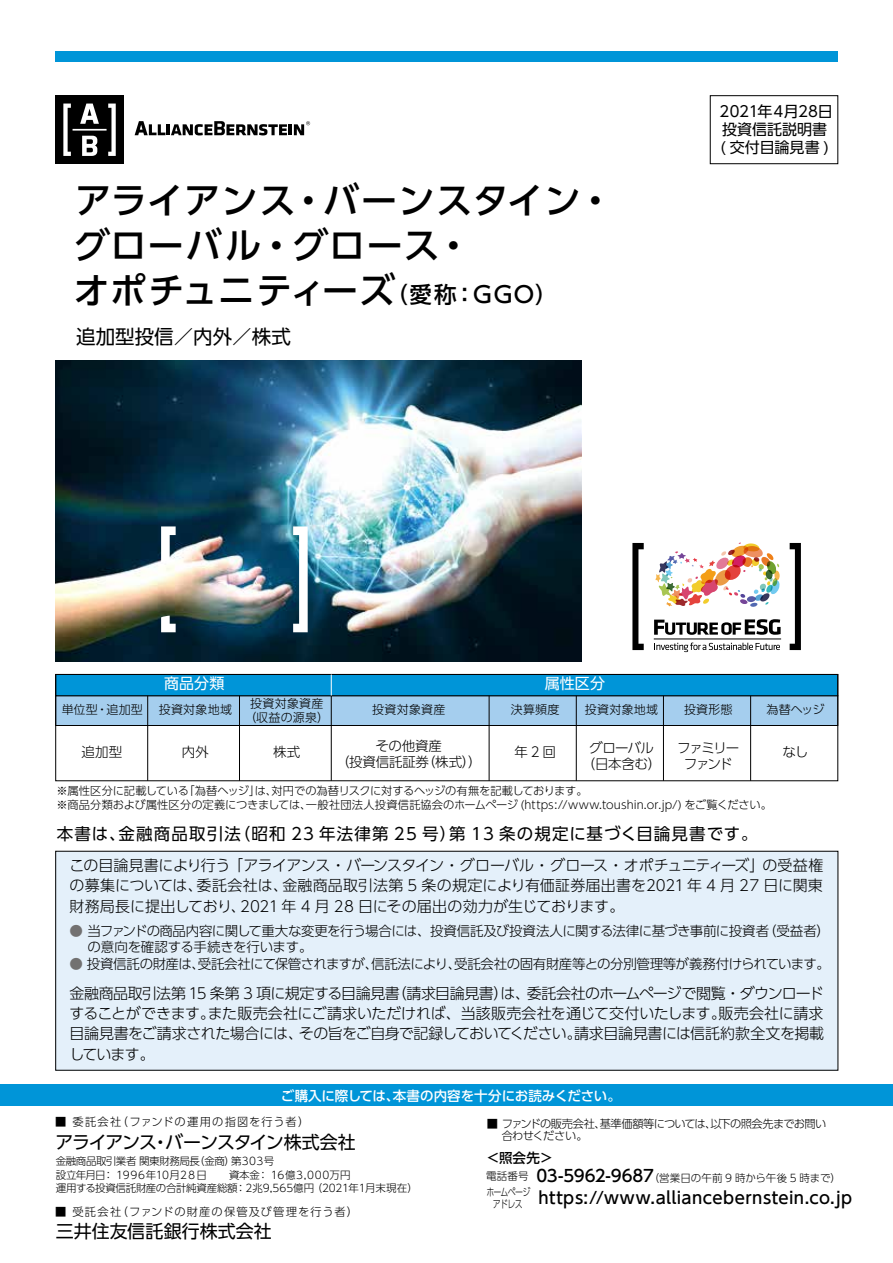
<style>
.page{position:relative;width:893px;height:1263px;background:#fff}
.page>*{position:absolute;margin:0;border:0;box-sizing:border-box;transform-origin:0 0}
.t1{font:500 36px/45px "UD Shin Go Pro";letter-spacing:.03em;color:#000}
.t2{font:19.5px "UD Shin Go Pro";color:#000}
.t3{font:18px "UD Shin Go Pro";letter-spacing:-.06em;color:#000}
.t4{font:18px "UD Shin Go Pro";letter-spacing:.01em;color:#000}
.t5{font:16.5px "UD Shin Go Pro";letter-spacing:.07em;color:#000}
.t6{font:500 16.5px "UD Shin Go Pro";letter-spacing:.025em;color:#000}
.t7{font:300 15px/20.2px "UD Shin Go Pro";letter-spacing:-.025em;color:#000;text-align:justify}
.t8{font:15px/18px "UD Shin Go Pr 6 N";color:#000}
.t9{font:15px "UD Shin Go Pr 6 N";color:#fff}
.t10{font:300 13.5px/16.5px "UD Shin Go Pro";letter-spacing:-.035em;color:#000}
.t11{font:300 13.5px/16.2px "UD Shin Go Pr 6 N";letter-spacing:-.02em;color:#000;text-align:center}
.t12{font:500 13.5px "UD Shin Go Pro";letter-spacing:-.005em;color:#fff}
.t13{font:300 13.5px/16.2px "UD Shin Go Pr 6 N";letter-spacing:-.04em;color:#000;text-align:center}
.t14{font:300 13.5px/16.2px "UD Shin Go Pr 6 N";letter-spacing:-.115em;color:#000;text-align:center}
.t15{font:500 13.5px "UD Shin Go Pro";color:#000}
.t16{font:300 12px/14.4px "UD Shin Go Pr 6 N";letter-spacing:.025em;color:#000;text-align:center}
.t17{font:300 11.25px/13.5px "UD Shin Go Pr 6 N";letter-spacing:-.005em;color:#000}
.t18{font:300 11.25px "UD Shin Go Pro";letter-spacing:.095em;color:#000}
.t19{font:300 11.25px/12.8px "UD Shin Go Pro";letter-spacing:-.06em;color:#000}
.t20{font:300 10.5px/13.5px "UD Shin Go Pro";letter-spacing:-.025em;color:#000}
.t21{font:300 10.5px "UD Shin Go Pro";color:#000}
.t22{font:300 10.5px/12px "UD Shin Go Pro";letter-spacing:-.095em;color:#000;text-align:center;scale:.76 1}
.s1{font-size:22.5px}
.s2{color:#727171}
.s3{font-weight:500;font-size:16.5px}
</style>
<div class="page">
<div style="left:56px;top:851px;width:782px;height:219px;background:#e4f0fa"></div>
<div style="left:0;top:1085px;width:893px;height:21px;background:#0095d8"></div>
<div style="left:56px;top:696px;width:782px;height:29px;background:#a5ceee"></div>
<div style="left:55px;top:695px;width:783px;height:31px;border:1px solid #000"></div>
<div style="left:56px;top:674px;width:782px;height:22px;background:#0095d8"></div>
<div style="left:55px;top:674px;width:783px;height:22px;border:1px solid #000"></div>
<div style="left:55px;top:674px;width:783px;height:107px;border:1px solid #000"></div>
<svg style="left:331px;top:674px;width:1px;height:22px"></svg>
<hr style="left:147px;top:696px;width:1px;height:85px;background:#000">
<hr style="left:239px;top:696px;width:1px;height:85px;background:#000">
<hr style="left:331px;top:696px;width:1px;height:85px;background:#000">
<hr style="left:489px;top:696px;width:1px;height:85px;background:#000">
<hr style="left:576px;top:696px;width:1px;height:85px;background:#000">
<hr style="left:663px;top:696px;width:1px;height:85px;background:#000">
<hr style="left:750px;top:696px;width:1px;height:85px;background:#000">
<div style="left:56px;top:96px;width:68px;height:68px;background:#000"></div>
<svg style="left:63px;top:104px;width:53px;height:52px"></svg>
<svg style="left:135px;top:121px;width:175px;height:14px"></svg>
<div style="left:710px;top:95px;width:128px;height:69px;border:1px solid #000"></div>
<div style="left:55px;top:51px;width:783px;height:11px;background:#0095d8"></div>
<svg style="left:632px;top:543px;width:12px;height:107px"></svg>
<svg style="left:790px;top:543px;width:11px;height:107px"></svg>
<hr style="left:654px;top:638px;width:127px;height:1px;background:#000">
<svg style="left:654px;top:619px;width:127px;height:16px"></svg>
<svg style="left:654px;top:642px;width:126px;height:10px"></svg>
<img style="left:655px;top:542px;width:125px;height:65px">
<img style="left:55px;top:360px;width:526px;height:302px">
<svg style="left:293px;top:526px;width:15px;height:106px"></svg>
<svg style="left:161px;top:526px;width:15px;height:37px"></svg>
<svg style="left:161px;top:616px;width:15px;height:16px"></svg>
<h1 class="t1" style="left:74px;top:177px;width:541px">アライアンス・バーンスタイン・グローバル・グロース・<br>オポチュニティーズ<span class="s1">（愛称：GGO）</span></h1>
<h2 class="t2" style="left:76px;top:320px;width:216px">追加型投信／内外／株式</h2>
<p class="t8" style="left:717px;top:102px;width:117px">２０21年4月28日投資信託説明書<br>( 交付目論見書 )</p>
<p class="t9" style="left:164px;top:671px;width:62px">商品分類</p>
<p class="t9" style="left:545px;top:671px;width:62px">属性区分</p>
<p class="t16" style="left:244px;top:696px;width:86px">投資対象資産（収益の源泉）</p>
<p class="t11" style="left:273px;top:744px;width:29px">株式</p>
<p class="t16" style="left:766px;top:702px;width:59px">為替ヘッジ</p>
<p class="t11" style="left:782px;top:744px;width:27px">なし</p>
<p class="t16" style="left:62px;top:702px;width:83px">単位型・追加型</p>
<p class="t16" style="left:684px;top:702px;width:50px">投資形態</p>
<p class="t14" style="left:677px;top:739px;width:64px">ファミリーファンド</p>
<p class="t16" style="left:511px;top:702px;width:50px">決算頻度</p>
<p class="t11" style="left:515px;top:744px;width:43px">年2回</p>
<p class="t16" style="left:159px;top:702px;width:75px">投資対象地域</p>
<p class="t11" style="left:182px;top:744px;width:29px">内外</p>
<p class="t16" style="left:372px;top:702px;width:75px">投資対象資産</p>
<p class="t11" style="left:336px;top:737px;width:147px">その他資産<br>（投資信託証券（株式））</p>
<p class="t16" style="left:585px;top:702px;width:75px">投資対象地域</p>
<p class="t13" style="left:582px;top:739px;width:81px">グローバル（日本含む）</p>
<p class="t11" style="left:81px;top:744px;width:42px">追加型</p>
<p class="t17" style="left:57px;top:783px;width:717px">※属性区分に記載している「為替ヘッジ」は、対円での為替リスクに対するヘッジの有無を記載しております。<br>※商品分類および属性区分の定義につきましては、一般社団法人投資信託協会のホームページ (https://www.toushin.or.jp/) をご覧ください。</p>
<p class="t5" style="left:57px;top:821px;width:703px">本書は、金融商品取引法（昭和 23 年法律第 25 号）第 13 条の規定に基づく目論見書です。</p>
<p class="t7" style="left:70px;top:855px;width:755px">この目論見書により行う「アライアンス・バーンスタイン・グローバル・グロース・オポチュニティーズ」の受益権の募集については、委託会社は、金融商品取引法第 5 条の規定により有価証券届出書を2021 年 4 月 27 日に関東財務局長に提出しており、2021 年 4 月 28 日にその届出の効力が生じております。</p>
<p class="t10" style="left:88px;top:922px;width:744px;text-indent:-18px"><span class="s2">●</span> 当ファンドの商品内容に関して重大な変更を行う場合には、投資信託及び投資法人に関する法律に基づき事前に投資者（受益者）の意向を確認する手続きを行います。</p>
<p class="t10" style="left:70px;top:955px;width:762px"><span class="s2">●</span> 投資信託の財産は、受託会社にて保管されますが、信託法により、受託会社の固有財産等との分別管理等が義務付けられています。</p>
<p class="t7" style="left:70px;top:982px;width:756px">金融商品取引法第 15 条第 3 項に規定する目論見書（請求目論見書）は、委託会社のホームページで閲覧・ダウンロードすることができます。また販売会社にご請求いただければ、当該販売会社を通じて交付いたします。販売会社に請求目論見書をご請求された場合には、その旨をご自身で記録しておいてください。請求目論見書には信託約款全文を掲載しています。</p>
<p class="t12" style="left:281px;top:1085px;width:342px">ご購入に際しては、本書の内容を十分にお読みください。</p>
<p class="t18" style="left:55px;top:1113px;width:256px">■ 委託会社（ファンドの運用の指図を行う者）</p>
<p class="t3" style="left:56px;top:1127px;width:302px">アライアンス・バーンスタイン株式会社</p>
<p class="t20" style="left:56px;top:1154px;width:220px">金融商品取引業者 関東財務局長（金商）第303号設立年月日： 1996年10月2８日</p>
<p class="t19" style="left:502px;top:1117px;width:326px;text-indent:-15px">■ ファンドの販売会社、基準価額等については、以下の照会先までお問い合わせください。</p>
<p class="t15" style="left:486px;top:1146px;width:69px">＜照会先＞</p>
<p class="t21" style="left:486px;top:1170px;width:356px">電話番号 <span class="s3">03-5962-9687</span>（営業日の午前 9 時から午後 5 時まで）</p>
<p class="t6" style="left:538px;top:1185px;width:315px">https://www.alliancebernstein.co.jp</p>
<p class="t20" style="left:56px;top:1167px;width:364px;text-indent:173px">資本金： 16億3,000万円<br>運用する投資信託財産の合計純資産総額：2兆9,565億円 （2021年1月末現在）</p>
<p class="t22" style="left:486px;top:1186px;width:59px">ホームページアドレス</p>
<p class="t18" style="left:55px;top:1202px;width:304px">■ 受託会社（ファンドの財産の保管及び管理を行う者）</p>
<p class="t4" style="left:56px;top:1217px;width:218px">三井住友信託銀行株式会社</p>
</div>
